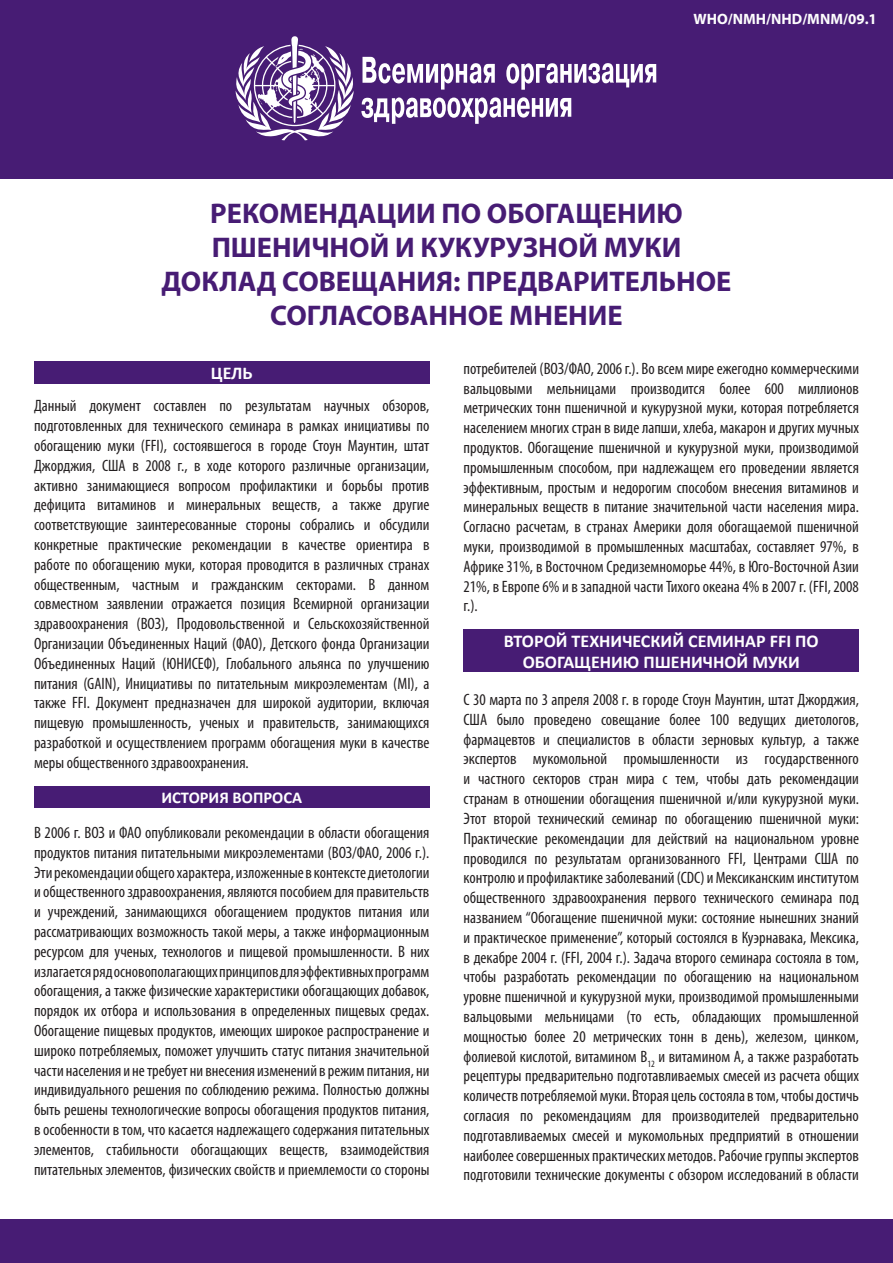
<style>
.page{position:relative;width:893px;height:1263px;background:#fff}
.page>*{position:absolute;margin:0;border:0;box-sizing:border-box;transform-origin:0 0}
.t1{font:700 28.5px "Myriad Pro";color:#471c74}
.t2{font:700 18px/21.6px "Calibri";color:#fff;text-align:center}
.t3{font:condensed 16.5px/19.8px "Myriad Pro";color:#231f20;text-align:justify}
.t4{font:700 16.5px "Calibri";color:#fff}
.t5{font:700 15px "Myriad Pro";color:#fdfdfd}
</style>
<div class="page">
<div style="left:34px;top:361px;width:395px;height:23px;background:#471c74"></div>
<div style="left:463px;top:629px;width:396px;height:43px;background:#471c74"></div>
<div style="left:0;top:1220px;width:893px;height:43px;background:#471c74"></div>
<div style="left:0;top:0;width:893px;height:179px;background:#471c74"></div>
<div style="left:34px;top:786px;width:395px;height:21px;background:#471c74"></div>
<svg style="left:236px;top:36px;width:420px;height:104px"></svg>
<p class="t5" style="left:693px;top:9px;width:185px">WHO/NMH/NHD/MNM/09.1</p>
<p class="t1" style="left:210px;top:195px;width:474px">РЕКОМЕНДАЦИИ ПО ОБОГАЩЕНИЮ</p>
<p class="t1" style="left:212px;top:229px;width:471px">ПШЕНИЧНОЙ И КУКУРУЗНОЙ МУКИ</p>
<p class="t1" style="left:162px;top:263px;width:571px">ДОКЛАД СОВЕЩАНИЯ: ПРЕДВАРИТЕЛЬНОЕ</p>
<p class="t1" style="left:270px;top:297px;width:354px">СОГЛАСОВАННОЕ МНЕНИЕ</p>
<p class="t2" style="left:211px;top:362px;width:43px">ЦЕЛЬ</p>
<p class="t3" style="left:34px;top:396px;width:397px">Данный документ составлен по результатам научных обзоров, подготовленных для технического семинара в рамках инициативы по обогащению муки (FFI), состоявшегося в городе Стоун Маунтин, штат Джорджия, США в 2008 г., в ходе которого различные организации, активно занимающиеся вопросом профилактики и борьбы против дефицита витаминов и минеральных веществ, а также другие соответствующие заинтересованные стороны собрались и обсудили конкретные практические рекомендации в качестве ориентира в работе по обогащению муки, которая проводится в различных странах общественным, частным и гражданским секторами. В данном совместном заявлении отражается позиция Всемирной организации здравоохранения (ВОЗ), Продовольственной и Сельскохозяйственной Организации Объединенных Наций (ФАО), Детского фонда Организации Объединенных Наций (ЮНИСЕФ), Глобального альянса по улучшению питания (GAIN), Инициативы по питательным микроэлементам (MI), а также FFI. Документ предназначен для широкой аудитории, включая пищевую промышленность, ученых и правительств, занимающихся разработкой и осуществлением программ обогащения муки в качестве меры общественного здравоохранения.</p>
<p class="t4" style="left:161px;top:787px;width:142px">ИСТОРИЯ ВОПРОСА</p>
<p class="t3" style="left:34px;top:822px;width:397px">В 2006 г. ВОЗ и ФАО опубликовали рекомендации в области обогащения продуктов питания питательными микроэлементами (ВОЗ/ФАО, 2006 г.).<br>Эти рекомендации общего характера, изложенные в контексте диетологии и общественного здравоохранения, являются пособием для правительств и учреждений, занимающихся обогащением продуктов питания или рассматривающих возможность такой меры, а также информационным ресурсом для ученых, технологов и пищевой промышленности. В них излагается ряд основополагающих принципов для эффективных программ обогащения, а также физические характеристики обогащающих добавок, порядок их отбора и использования в определенных пищевых средах.<br>Обогащение пищевых продуктов, имеющих широкое распространение и широко потребляемых, поможет улучшить статус питания значительной части населения и не требует ни внесения изменений в режим питания, ни индивидуального решения по соблюдению режима. Полностью должны быть решены технологические вопросы обогащения продуктов питания, в особенности в том, что касается надлежащего содержания питательных элементов, стабильности обогащающих веществ, взаимодействия питательных элементов, физических свойств и приемлемости со стороны</p>
<p class="t3" style="left:463px;top:358px;width:397px">потребителей (ВОЗ/ФАО, 2006 г.). Во всем мире ежегодно коммерческими вальцовыми мельницами производится более 600 миллионов метрических тонн пшеничной и кукурузной муки, которая потребляется населением многих стран в виде лапши, хлеба, макарон и других мучных продуктов. Обогащение пшеничной и кукурузной муки, производимой промышленным способом, при надлежащем его проведении является эффективным, простым и недорогим способом внесения витаминов и минеральных веществ в питание значительной части населения мира.<br>Согласно расчетам, в странах Америки доля обогащаемой пшеничной муки, производимой в промышленных масштабах, составляет 97%, в Африке 31%, в Восточном Средиземноморье 44%, в Юго-Восточной Азии 21%, в Европе 6% и в западной части Тихого океана 4% в 2007 г. (FFI, 2008 г.).</p>
<p class="t2" style="left:504px;top:629px;width:317px">ВТОРОЙ ТЕХНИЧЕСКИЙ СЕМИНАР FFI ПО<br>ОБОГАЩЕНИЮ ПШЕНИЧНОЙ МУКИ</p>
<p class="t3" style="left:463px;top:689px;width:397px">С 30 марта по 3 апреля 2008 г. в городе Стоун Маунтин, штат Джорджия, США было проведено совещание более 100 ведущих диетологов, фармацевтов и специалистов в области зерновых культур, а также экспертов мукомольной промышленности из государственного и частного секторов стран мира с тем, чтобы дать рекомендации странам в отношении обогащения пшеничной и/или кукурузной муки.<br>Этот второй технический семинар по обогащению пшеничной муки:<br>Практические рекомендации для действий на национальном уровне проводился по результатам организованного FFI, Центрами США по контролю и профилактике заболеваний (CDC) и Мексиканским институтом общественного здравоохранения первого технического семинара под названием “Обогащение пшеничной муки: состояние нынешних знаний и практическое применение”, который состоялся в Куэрнавака, Мексика, в декабре 2004 г. (FFI, 2004 г.). Задача второго семинара состояла в том, чтобы разработать рекомендации по обогащению на национальном уровне пшеничной и кукурузной муки, производимой промышленными вальцовыми мельницами (то есть, обладающих промышленной мощностью более 20 метрических тонн в день), железом, цинком, фолиевой кислотой, витамином В<sub>12</sub> и витамином A, а также разработать рецептуры предварительно подготавливаемых смесей из расчета общих количеств потребляемой муки. Вторая цель состояла в том, чтобы достичь согласия по рекомендациям для производителей предварительно подготавливаемых смесей и мукомольных предприятий в отношении наиболее совершенных практических методов. Рабочие группы экспертов подготовили технические документы с обзором исследований в области</p>
</div>
